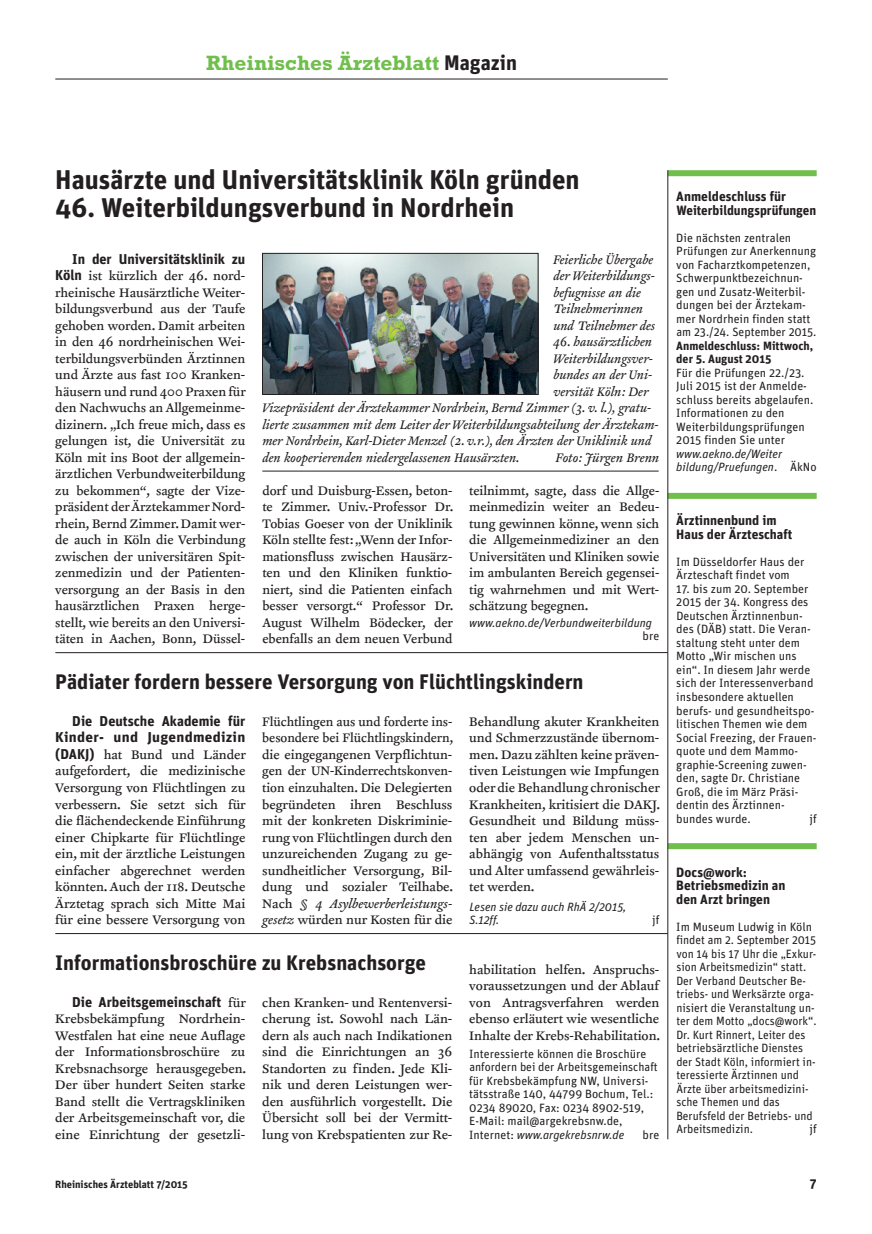
<style>
.page{position:relative;width:872px;height:1234px;background:#fff}
.page>*{position:absolute;margin:0;border:0;box-sizing:border-box;transform-origin:0 0}
.t1{font:700 27px "Unit";color:#231f20}
.t2{font:700 21px "Unit";color:#231f20}
.t3{font:700 21px "Rockwell";color:#70bf4c}
.t4{font:14.25px/16.5px "Clifford Nine Roman";color:#231f20;text-align:justify}
.t5{font:italic 14.25px/16.5px "Clifford Nine";color:#231f20}
.t6{font:14.25px/16.5px "Clifford Nine Roman";color:#231f20;text-align:justify;scale:.96 1}
.t7{font:700 14.25px/16.5px "Unit";color:#231f20;text-align:right}
.t8{font:700 13.5px/13.5px "Unit";color:#231f20}
.t9{font:12px/13.5px "Unit";color:#231f20}
.t10{font:italic 12px/13.5px "Unit";color:#231f20}
.t11{font:700 12px/13.5px "Unit";color:#231f20}
.t12{font:700 10.5px "Unit";color:#231f20}
.s1{font-family:"Unit";color:#231f20}
.s2{font-family:"Clifford Nine Roman"}
.s3{font-family:"Unit";font-weight:700}
.s4{font-family:"Clifford Nine Roman";font-style:normal}
.s5{font-family:"Clifford Nine";font-style:italic}
.s6{font-family:"Clifford Nine Roman";font-weight:400}
.s7{font-style:italic}
.s8{font-style:normal}
</style>
<div class="page">
<div style="left:668px;top:843px;width:148px;height:6px;background:#70bf4c"></div>
<hr style="left:55px;top:79px;width:613px;height:1px;background:#231f20">
<div style="left:668px;top:170px;width:148px;height:6px;background:#70bf4c"></div>
<div style="left:668px;top:492px;width:148px;height:6px;background:#70bf4c"></div>
<hr style="left:667px;top:170px;width:1px;height:968px;background:#231f20">
<hr style="left:55px;top:933px;width:613px;height:1px;background:#231f20">
<hr style="left:55px;top:652px;width:613px;height:1px;background:#231f20">
<img style="left:262px;top:253px;width:397px;height:218px">
<h2 class="t3" style="left:206px;top:56px;width:312px">Rheinisches Ärzteblatt <span class="s1">Magazin</span></h2>
<h1 class="t1" style="left:55px;top:169px;width:526px">Hausärzte und Universitätsklinik Köln gründen</h1>
<h1 class="t1" style="left:55px;top:196px;width:460px">46. Weiterbildungsverbund in Nordrhein</h1>
<p class="t5" style="left:553px;top:252px;width:103px">Feierliche Übergabe der Weiterbildungs&shy;befugnisse an die<br><span class="s2">T</span>eilnehmerinnen und <span class="s2">T</span>eilnehmer des</p>
<p class="t5" style="left:553px;top:334px;width:100px">46. hausärztlichen</p>
<p class="t5" style="left:553px;top:351px;width:101px">Weiterbildungsver-</p>
<p class="t5" style="left:553px;top:367px;width:100px">bundes an der Uni-</p>
<p class="t5" style="left:553px;top:384px;width:97px">versität Köln: Der</p>
<p class="t5" style="left:262px;top:400px;width:390px">Vizepräsident der Ärztekammer Nordrhein, Bernd Zimmer (3. v. l.), gratu-</p>
<p class="t5" style="left:262px;top:417px;width:398px">lierte zusammen mit dem Leiter der Weiterbildungsabteilung der Ärztekam-</p>
<p class="t5" style="left:262px;top:433px;width:390px">mer Nordrhein, Karl-Dieter Menzel (2. v.r.), den Ärzten der Uniklinik und</p>
<p class="t5" style="left:262px;top:450px;width:259px">den kooperierenden niedergelassenen Hausärzten.</p>
<p class="t5" style="left:556px;top:450px;width:105px">Foto: Jürgen Brenn</p>
<p class="t7" style="left:72px;top:251px;width:174px">In der Universitätsklinik zu</p>
<p class="t4" style="left:55px;top:268px;width:192px"><span class="s3">Köln</span> ist kürzlich der 46. nord&shy;rheinische Hausärztliche Weiter&shy;bildungsverbund aus der Taufe gehoben worden. Damit arbeiten in den 46 nordrheinischen Wei&shy;terbildungsverbünden Ärztinnen und Ärzte aus fast 100 Kranken&shy;häusern und rund 400 Praxen für den Nachwuchs an Allgemeinme&shy;dizinern. „Ich freue mich, dass es gelungen ist, die Universität zu Köln mit ins Boot der allgemein&shy;ärztlichen Verbundweiterbildung zu bekommen“, sagte der Vize&shy;präsident der Ärztekammer Nord&shy;rhein, Bernd Zimmer. Damit wer&shy;de auch in Köln die Verbindung zwischen der universitären Spit&shy;zenmedizin und der Patienten&shy;versorgung an der Basis in den hausärztlichen Praxen herge&shy;stellt, wie bereits an den Universi&shy;täten in Aachen, Bonn, Düssel-</p>
<p class="t4" style="left:262px;top:483px;width:192px">dorf und Duisburg-Essen, beton&shy;te Zimmer. Univ.-Professor Dr.<br>Tobias Goeser von der Uniklinik Köln stellte fest: „Wenn der Infor&shy;mationsfluss zwischen Hausärz&shy;ten und den Kliniken funktio&shy;niert, sind die Patienten einfach besser versorgt.“ Professor Dr.<br>August Wilhelm Bödecker, der ebenfalls an dem neuen Verbund</p>
<p class="t4" style="left:469px;top:483px;width:192px">teilnimmt, sagte, dass die Allge&shy;meinmedizin weiter an Bedeu&shy;tung gewinnen könne, wenn sich die Allgemeinmediziner an den Universitäten und Kliniken sowie im ambulanten Bereich gegensei&shy;tig wahrnehmen und mit Wert&shy;schätzung begegnen.</p>
<p class="t10" style="left:469px;top:617px;width:184px">www.aekno.de/Verbundweiterbildung</p>
<p class="t9" style="left:642px;top:630px;width:18px">bre</p>
<h2 class="t2" style="left:55px;top:673px;width:530px">Pädiater fordern bessere Versorgung von Flüchtlingskindern</h2>
<p class="t6" style="left:262px;top:714px;width:200px">Flüchtlingen aus und forderte ins&shy;besondere bei Flüchtlingskindern, die eingegangenen Verpflichtun&shy;gen der UN-Kinderrechtskonven&shy;tion einzuhalten. Die Delegierten begründeten ihren Beschluss mit der konkreten Diskriminie&shy;rung von Flüchtlingen durch den unzureichenden Zugang zu ge&shy;sundheitlicher Versorgung, Bil&shy;dung und sozialer Teilhabe.</p>
<p class="t5" style="left:262px;top:895px;width:191px"><span class="s4">Nach</span> § 4 Asylbewerberleistungs-</p>
<p class="t4" style="left:262px;top:912px;width:191px"><span class="s5">gesetz</span> würden nur Kosten für die</p>
<p class="t7" style="left:55px;top:713px;width:191px">Die Deutsche Akademie für<br>Kinder- und Jugendmedizin</p>
<p class="t4" style="left:55px;top:747px;width:192px"><span class="s3">(DAKJ)</span> hat Bund und Länder aufgefordert, die medizinische Versorgung von Flüchtlingen zu verbessern. Sie setzt sich für die flächendeckende Einführung einer Chipkarte für Flüchtlinge ein, mit der ärztliche Leistungen einfacher abgerechnet werden könnten. Auch der 118. Deutsche Ärztetag sprach sich Mitte Mai für eine bessere Versorgung von</p>
<h2 class="t2" style="left:55px;top:954px;width:372px">Informationsbroschüre zu Krebsnachsorge</h2>
<p class="t7" style="left:72px;top:994px;width:175px">Die Arbeitsgemeinschaft <span class="s6">für</span></p>
<p class="t4" style="left:55px;top:1011px;width:192px">Krebsbekämpfung Nordrhein-Westfalen hat eine neue Auflage der Informationsbroschüre zu Krebsnachsorge herausgegeben.<br>Der über hundert Seiten starke Band stellt die Vertragskliniken der Arbeitsgemeinschaft vor, die eine Einrichtung der gesetzli-</p>
<p class="t4" style="left:469px;top:714px;width:192px">Behandlung akuter Krankheiten und Schmerzzustände übernom&shy;men. Dazu zählten keine präven&shy;tiven Leistungen wie Impfungen oder die Behandlung chronischer Krankheiten, kritisiert die DAKJ.<br>Gesundheit und Bildung müss&shy;ten aber jedem Menschen un&shy;abhängig von Aufenthaltsstatus und Alter umfassend gewährleis - tet werden.</p>
<p class="t10" style="left:469px;top:900px;width:159px">Lesen sie dazu auch RhÄ 2/2015,<br>S.12ff.</p>
<p class="t9" style="left:652px;top:914px;width:9px">jf</p>
<p class="t4" style="left:469px;top:961px;width:192px">habilitation helfen. Anspruchs&shy;voraussetzungen und der Ablauf von Antragsverfahren werden ebenso erläutert wie wesentliche Inhalte der Krebs-Rehabilitation.</p>
<p class="t9" style="left:469px;top:1047px;width:190px">Interessierte können die Broschüre anfordern bei der Arbeitsgemeinschaft für Krebsbekämpfung NW, Universi&shy;tätsstraße 140, 44799 Bochum, Tel.:<br>0234 89020, Fax: 0234 8902-519, E-Mail: mail@argekrebsnw.de, Internet: <span class="s7">www.argekrebsnrw.de</span></p>
<p class="t4" style="left:262px;top:994px;width:192px">chen Kranken- und Rentenversi&shy;cherung ist. Sowohl nach Län&shy;dern als auch nach Indikationen sind die Einrichtungen an 36<br>Standorten zu finden. Jede Kli&shy;nik und deren Leistungen wer&shy;den ausführlich vorgestellt. Die Übersicht soll bei der Vermitt&shy;lung von Krebspatienten zur Re-</p>
<p class="t9" style="left:642px;top:1128px;width:18px">bre</p>
<p class="t8" style="left:676px;top:190px;width:141px">Anmeldeschluss für<br>Weiterbildungsprüfungen</p>
<p class="t9" style="left:676px;top:232px;width:142px">Die nächsten zentralen<br>Prüfungen zur Anerkennung von Facharztkompetenzen,<br>Schwerpunktbezeichnun&shy;gen und Zusatz-Weiterbil&shy;dungen bei der Ärztekam&shy;mer Nordrhein finden statt am 23./24. September 2015.</p>
<p class="t11" style="left:676px;top:339px;width:138px">Anmeldeschluss: Mittwoch, der 5. August 2015</p>
<p class="t9" style="left:676px;top:367px;width:139px">Für die Prüfungen 22./23.<br>Juli 2015 ist der Anmelde&shy;schluss bereits abgelaufen.<br>Informationen zu den<br>Weiterbildungsprüfungen<br>2015 finden Sie unter</p>
<p class="t10" style="left:676px;top:448px;width:142px">www.aekno.de/Weiter bildung/Pruefungen<span class="s8">. ÄkNo</span></p>
<p class="t8" style="left:676px;top:514px;width:118px">Ärztinnenbund im<br>Haus der Ärzteschaft</p>
<p class="t9" style="left:676px;top:556px;width:130px">Im Düsseldorfer Haus der<br>Ärzteschaft findet vom</p>
<p class="t9" style="left:676px;top:583px;width:141px">17. bis zum 20. September<br>2015 der 34. Kongress des<br>Deutschen Ärztinnenbun&shy;des (DÄB) statt. Die Veran&shy;staltung steht unter dem<br>Motto „Wir mischen uns ein“. In diesem Jahr werde sich der Interessenverband insbesondere aktuellen berufs- und gesundheitspo&shy;litischen Themen wie dem<br>Social Freezing, der Frauen&shy;quote und dem Mammo&shy;graphie-Screening zuwen&shy;den, sagte Dr. Christiane<br>Groß, die im März Präsi&shy;dentin des Ärztinnen&shy;bundes wurde.</p>
<p class="t9" style="left:809px;top:812px;width:9px">jf</p>
<p class="t8" style="left:676px;top:865px;width:111px">Docs@work:<br>Betriebsmedizin an den Arzt bringen</p>
<p class="t9" style="left:676px;top:920px;width:142px">Im Museum Ludwig in Köln findet am 2. September 2015 von 14 bis 17 Uhr die „Exkur&shy;sion Arbeitsmedizin“ statt.<br>Der Verband Deutscher Be&shy;triebs- und Werksärzte orga&shy;nisiert die Veranstaltung un&shy;ter dem Motto „docs@work“.<br>Dr. Kurt Rinnert, Leiter des betriebsärztliche Dienstes der Stadt Köln, informiert in&shy;teressierte Ärztinnen und<br>Ärzte über arbeitsmedizini&shy;sche Themen und das<br>Berufsfeld der Betriebs- und<br>Arbeitsmedizin.</p>
<p class="t9" style="left:809px;top:1123px;width:9px">jf</p>
<p class="t12" style="left:55px;top:1180px;width:134px">Rheinisches Ärzteblatt 7/2015</p>
<p class="t8" style="left:810px;top:1177px;width:8px">7</p>
</div>
